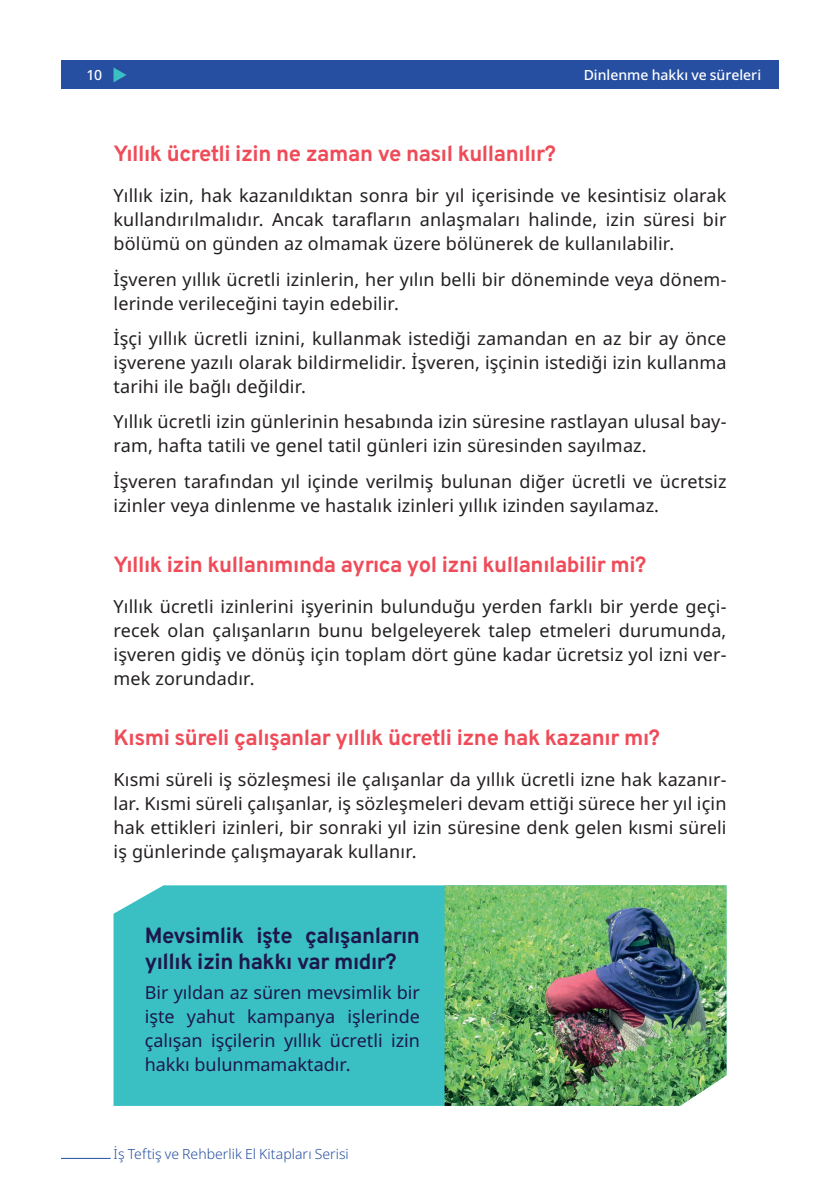
<style>
.page{position:relative;width:840px;height:1191px;background:#fff}
.page>*{position:absolute;margin:0;border:0;box-sizing:border-box;transform-origin:0 0}
.t1{font:22px "Overpass";letter-spacing:-.02em;color:#ef4b58}
.t2{font:22px/26.4px "Overpass";letter-spacing:-.02em;color:#1d174c}
.t3{font:18px/24px "Noto Sans";letter-spacing:.01em;color:#231f20;text-align:justify}
.t4{font:18px/24px "Noto Sans";color:#1d174c;text-align:justify}
.t5{font:300 14px "Noto Sans";color:#264fa1}
.t6{font:500 14px "Noto Sans";color:#fff}
</style>
<div class="page">
<div style="left:61px;top:61px;width:717px;height:28px;background:#264fa1"></div>
<svg style="left:113px;top:67px;width:13px;height:15px"></svg>
<hr style="left:61px;top:1158px;width:50px;height:1px;background:#264fa1">
<div style="left:113px;top:885px;width:331px;height:221px;background:#3ac0c3"></div>
<img style="left:444px;top:885px;width:282px;height:221px">
<p class="t6" style="left:87px;top:65px;width:17px">10</p>
<p class="t6" style="left:583px;top:65px;width:179px">Dinlenme hakkı ve süreleri</p>
<p class="t1" style="left:113px;top:136px;width:444px">Yıllık ücretli izin ne zaman ve nasıl kullanılır?</p>
<p class="t3" style="left:113px;top:184px;width:614px">Yıllık izin, hak kazanıldıktan sonra bir yıl içerisinde ve kesintisiz olarak kullandırılmalıdır. Ancak tarafların anlaşmaları halinde, izin süresi bir bölümü on günden az olmamak üzere bölünerek de kullanılabilir.</p>
<p class="t3" style="left:113px;top:267px;width:614px">İşveren yıllık ücretli izinlerin, her yılın belli bir döneminde veya dönem&shy;lerinde verileceğini tayin edebilir.</p>
<p class="t3" style="left:113px;top:327px;width:614px">İşçi yıllık ücretli iznini, kullanmak istediği zamandan en az bir ay önce işverene yazılı olarak bildirmelidir. İşveren, işçinin istediği izin kullanma tarihi ile bağlı değildir.</p>
<p class="t3" style="left:113px;top:410px;width:614px">Yıllık ücretli izin günlerinin hesabında izin süresine rastlayan ulusal bay&shy;ram, hafta tatili ve genel tatil günleri izin süresinden sayılmaz.</p>
<p class="t3" style="left:113px;top:469px;width:614px">İşveren tarafından yıl içinde verilmiş bulunan diğer ücretli ve ücretsiz izinler veya dinlenme ve hastalık izinleri yıllık izinden sayılamaz.</p>
<p class="t1" style="left:113px;top:546px;width:534px">Yıllık izin kullanımında ayrıca yol izni kullanılabilir mi?</p>
<p class="t3" style="left:113px;top:594px;width:614px">Yıllık ücretli izinlerini işyerinin bulunduğu yerden farklı bir yerde geçi&shy;recek olan çalışanların bunu belgeleyerek talep etmeleri durumunda, işveren gidiş ve dönüş için toplam dört güne kadar ücretsiz yol izni ver&shy;mek zorundadır.</p>
<p class="t1" style="left:113px;top:719px;width:548px">Kısmi süreli çalışanlar yıllık ücretli izne hak kazanır mı?</p>
<p class="t3" style="left:113px;top:767px;width:614px">Kısmi süreli iş sözleşmesi ile çalışanlar da yıllık ücretli izne hak kazanır&shy;lar. Kısmi süreli çalışanlar, iş sözleşmeleri devam ettiği sürece her yıl için hak ettikleri izinleri, bir sonraki yıl izin süresine denk gelen kısmi süreli iş günlerinde çalışmayarak kullanır.</p>
<p class="t2" style="left:145px;top:921px;width:276px">Mevsimlik işte çalışanların yıllık izin hakkı var mıdır?</p>
<p class="t4" style="left:145px;top:980px;width:276px">Bir yıldan az süren mevsimlik bir işte yahut kampanya işlerinde çalışan işçilerin yıllık ücretli izin hakkı bulunmamaktadır.</p>
<p class="t5" style="left:113px;top:1144px;width:237px">İş Teftiş ve Rehberlik El Kitapları Serisi</p>
</div>
